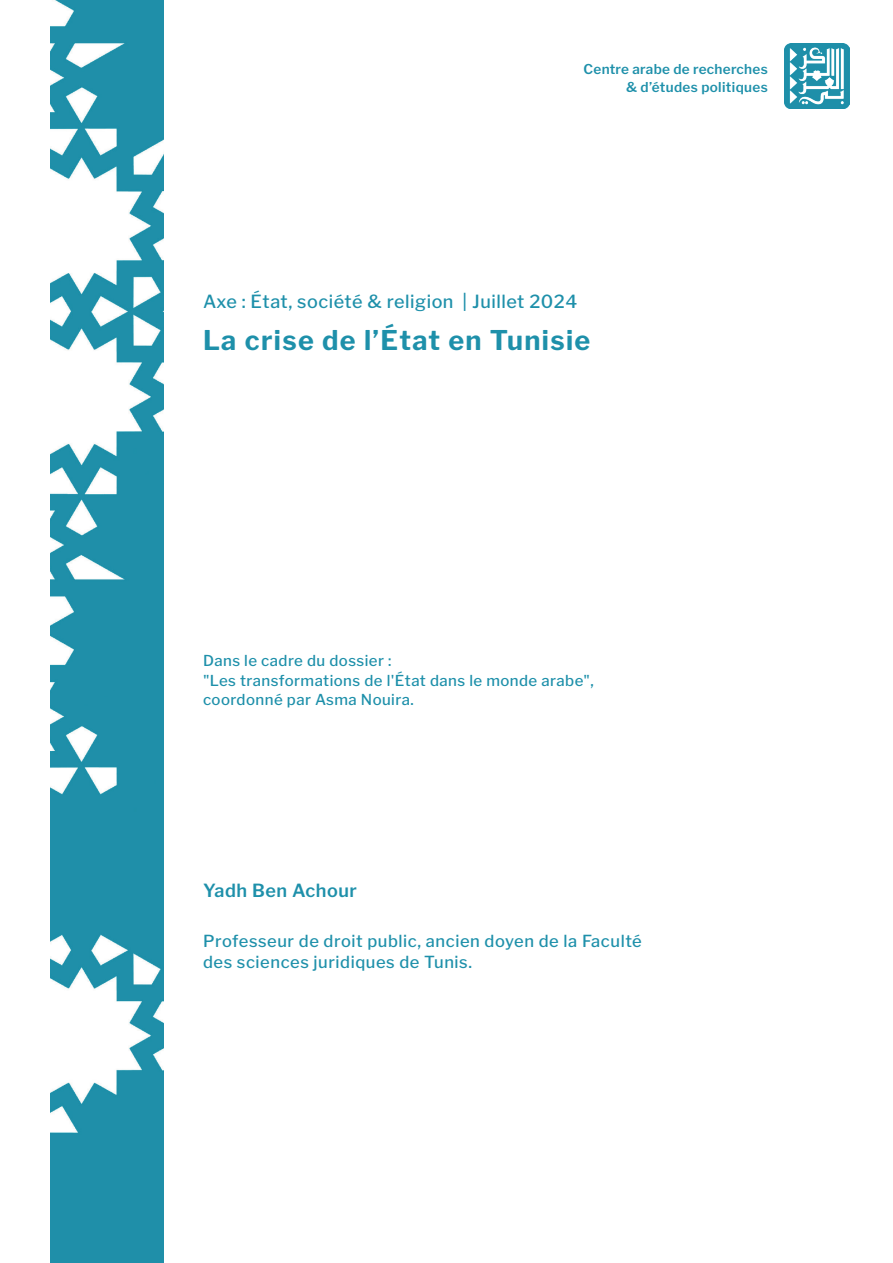
<style>
.page{position:relative;width:893px;height:1263px;background:#fff}
.page>*{position:absolute;margin:0;border:0;box-sizing:border-box;transform-origin:0 0}
.t1{font:700 27px "Libre Franklin";letter-spacing:.05em;color:#1e90aa}
.t2{font:500 18px "Libre Franklin";letter-spacing:.03em;color:#1e90aa}
.t3{font:600 18px "Libre Franklin";letter-spacing:.03em;color:#1e90aa}
.t4{font:500 16.5px/21px "Libre Franklin";letter-spacing:.035em;color:#1e90aa}
.t5{font:500 15px/19.5px "Libre Franklin";letter-spacing:.03em;color:#1e90aa}
.t6{font:600 13.5px/18px "Libre Franklin";letter-spacing:.02em;color:#1e90aa;text-align:right}
</style>
<div class="page">
<img style="left:50px;top:0;width:114px;height:1263px">
<img style="left:785px;top:43px;width:65px;height:65px">
<p class="t6" style="left:584px;top:58px;width:186px">Centre arabe de recherches &amp; d’études politiques</p>
<p class="t2" style="left:203px;top:288px;width:376px">Axe : État, société &amp; religion | Juillet 2024</p>
<h1 class="t1" style="left:203px;top:319px;width:389px">La crise de l’État en Tunisie</h1>
<p class="t5" style="left:203px;top:649px;width:392px">Dans le cadre du dossier :<br>"Les transformations de l'État dans le monde arabe", coordonné par Asma Nouira.</p>
<p class="t3" style="left:203px;top:876px;width:155px">Yadh Ben Achour</p>
<p class="t4" style="left:203px;top:928px;width:440px">Professeur de droit public, ancien doyen de la Faculté des sciences juridiques de Tunis.</p>
</div>
